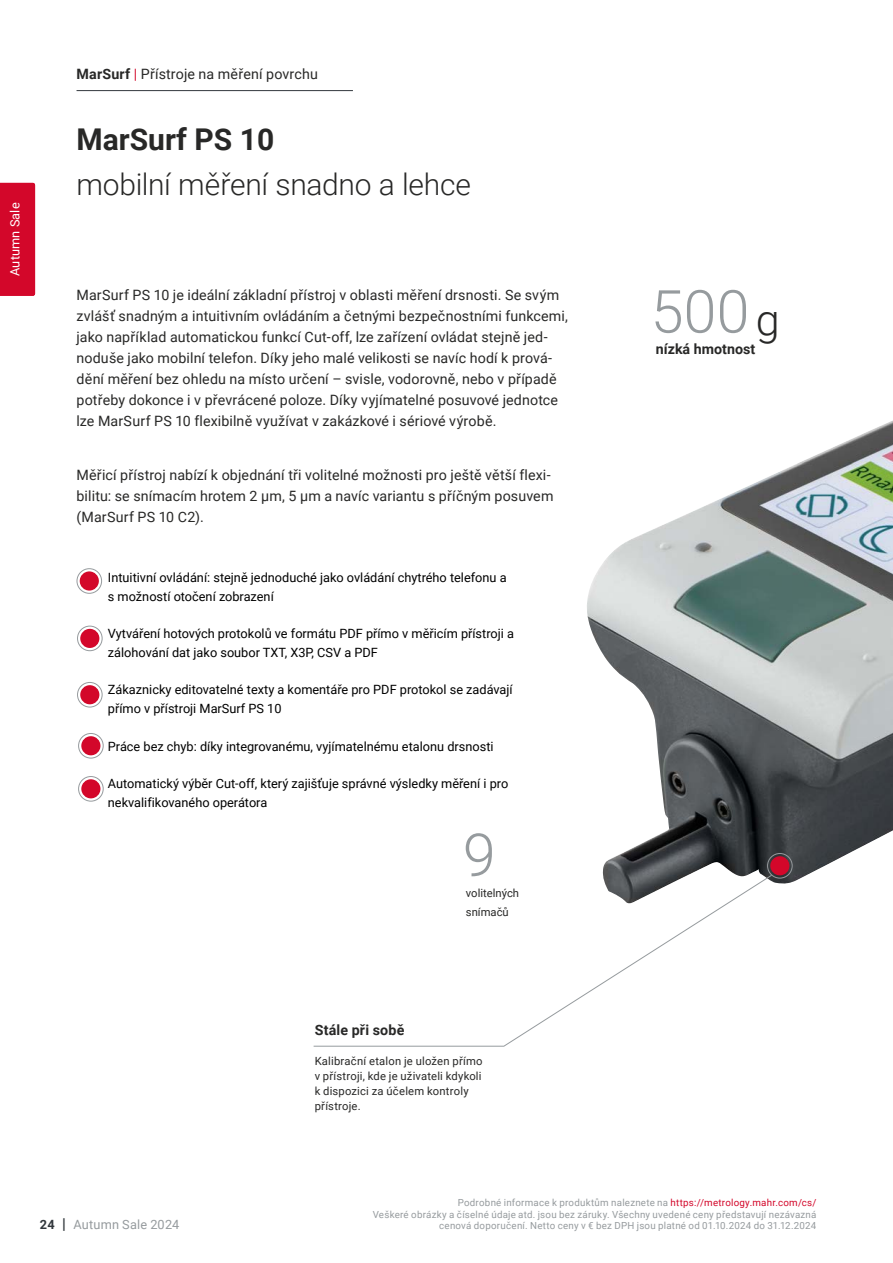
<style>
.page{position:relative;width:893px;height:1263px;background:#fff}
.page>*{position:absolute;margin:0;border:0;box-sizing:border-box;transform-origin:0 0}
.Inhaltsverzeichnis_Zahlen{font:300 59.4px "Roboto";color:#969b9e}
.Infokachel_Head_ohne_Abstand_danach{font:300 43.35px "Roboto";color:#282827}
.H2_20pt_Light_ohne_Abstand{font:300 30px "Roboto";letter-spacing:-.01em;color:#282827}
.H2_20pt_Light_ohne_Abstand-2{font:700 30px "Roboto";color:#282827}
.Einleitung_9_5_Regular{font:14.25px/21px "Roboto";letter-spacing:.01em;color:#282827}
.Dachzeile_9_5pt_Regular{font:14.25px "Roboto";letter-spacing:.01em;color:#282827}
.Infokachel_Head_ohne_Abstand_danach-2{font:700 14.25px "Roboto";color:#282827}
.Einleitung_9_5_Bold_ohne_Abstand{font:700 14.25px "Roboto";letter-spacing:.015em;color:#282827}
.P-Product-FeatureText2{font:12.75px/18.8px "Roboto";color:#000}
.t1{font:12.75px "Roboto";letter-spacing:.015em;color:#969b9e}
.t2{font:12.75px "Roboto";letter-spacing:.015em;color:#fff}
.Infotext_7_5pt_Regular{font:11.25px/15px "Roboto";letter-spacing:.015em;color:#282827}
.Infokachel_Head_ohne_Abstand_danach-3{font:11.25px/18.8px "Roboto";color:#282827}
.t3{font:9.75px/11.7px "Roboto";letter-spacing:.025em;color:#969b9e;text-align:right}
.s1{font-weight:700}
.s2{color:#d3072a}
.s3{font-weight:700;color:#32383d}
.s4{font-weight:700;font-size:15px;color:#32383d}
</style>
<div class="page">
<div style="left:0;top:183px;width:35px;height:113px;background:#d3072a"></div>
<img style="left:587px;top:420px;width:306px;height:464px">
<div style="left:767px;top:853px;width:26px;height:25px;border:1px solid #969b9e;border-radius:50%"></div>
<div style="left:770px;top:856px;width:19px;height:19px;background:#d3072a;border-radius:50%"></div>
<svg style="left:313px;top:874px;width:460px;height:173px"></svg>
<div style="left:77px;top:568px;width:25px;height:26px;border:1px solid #969b9e;border-radius:50%"></div>
<div style="left:80px;top:571px;width:19px;height:19px;background:#d3072a;border-radius:50%"></div>
<div style="left:77px;top:626px;width:26px;height:25px;border:1px solid #969b9e;border-radius:50%"></div>
<div style="left:80px;top:629px;width:19px;height:19px;background:#d3072a;border-radius:50%"></div>
<div style="left:78px;top:733px;width:26px;height:25px;border:1px solid #969b9e;border-radius:50%"></div>
<div style="left:81px;top:736px;width:19px;height:19px;background:#d3072a;border-radius:50%"></div>
<div style="left:78px;top:776px;width:26px;height:25px;border:1px solid #969b9e;border-radius:50%"></div>
<div style="left:81px;top:779px;width:19px;height:19px;background:#d3072a;border-radius:50%"></div>
<div style="left:77px;top:682px;width:26px;height:25px;border:1px solid #969b9e;border-radius:50%"></div>
<div style="left:80px;top:685px;width:19px;height:19px;background:#d3072a;border-radius:50%"></div>
<hr style="left:77px;top:90px;width:276px;height:1px;background:#32383d">
<p class="t2" style="left:6px;top:276px;width:75px;rotate:-90deg">Autumn Sale</p>
<p class="Dachzeile_9_5pt_Regular" style="left:77px;top:64px;width:243px"><span class="s1">MarSurf</span> <span class="s2">|</span> Přístroje na měření povrchu</p>
<p class="H2_20pt_Light_ohne_Abstand-2" style="left:77px;top:118px;width:199px">MarSurf PS 10</p>
<p class="H2_20pt_Light_ohne_Abstand" style="left:77px;top:163px;width:396px">mobilní měření snadno a lehce</p>
<p class="Einleitung_9_5_Regular" style="left:77px;top:284px;width:493px">MarSurf PS 10 je ideální základní přístroj v oblasti měření drsnosti. Se svým zvlášť snadným a intuitivním ovládáním a četnými bezpečnostními funkcemi, jako například automatickou funkcí Cut-off, lze zařízení ovládat stejně jed&shy;noduše jako mobilní telefon. Díky jeho malé velikosti se navíc hodí k prová&shy;dění měření bez ohledu na místo určení – svisle, vodorovně, nebo v případě potřeby dokonce i v převrácené poloze. Díky vyjímatelné posuvové jednotce lze MarSurf PS 10 flexibilně využívat v zakázkové i sériové výrobě.</p>
<p class="Einleitung_9_5_Regular" style="left:77px;top:464px;width:478px">Měřicí přístroj nabízí k objednání tři volitelné možnosti pro ještě větší flexi&shy;bilitu: se snímacím hrotem 2 μm, 5 μm a navíc variantu s příčným posuvem (MarSurf PS 10 C2).</p>
<p class="P-Product-FeatureText2" style="left:108px;top:567px;width:400px">Intuitivní ovládání: stejně jednoduché jako ovládání chytrého telefonu a s možností otočení zobrazení</p>
<p class="P-Product-FeatureText2" style="left:108px;top:624px;width:408px">Vytváření hotových protokolů ve formátu PDF přímo v měřicím přístroji a zálohování dat jako soubor TXT, X3P, CSV a PDF</p>
<p class="P-Product-FeatureText2" style="left:108px;top:680px;width:406px">Zákaznicky editovatelné texty a komentáře pro PDF protokol se zadávají přímo v přístroji MarSurf PS 10</p>
<p class="P-Product-FeatureText2" style="left:108px;top:736px;width:387px">Práce bez chyb: díky integrovanému, vyjímatelnému etalonu drsnosti</p>
<p class="P-Product-FeatureText2" style="left:108px;top:774px;width:402px">Automatický výběr Cut-off, který zajišťuje správné výsledky měření i pro nekvalifikovaného operátora</p>
<p class="Inhaltsverzeichnis_Zahlen" style="left:463px;top:813px;width:34px">9</p>
<p class="Infokachel_Head_ohne_Abstand_danach-3" style="left:466px;top:883px;width:55px">volitelných snímačů</p>
<p class="Inhaltsverzeichnis_Zahlen" style="left:651px;top:270px;width:100px">500</p>
<p class="Infokachel_Head_ohne_Abstand_danach" style="left:756px;top:289px;width:26px">g</p>
<p class="Infokachel_Head_ohne_Abstand_danach-2" style="left:656px;top:339px;width:101px">nízká hmotnost</p>
<p class="t1" style="left:40px;top:1215px;width:141px"><span class="s3">24</span> <span class="s4">|</span> Autumn Sale 2024</p>
<p class="Einleitung_9_5_Bold_ohne_Abstand" style="left:315px;top:1020px;width:91px">Stále při sobě</p>
<p class="Infotext_7_5pt_Regular" style="left:315px;top:1053px;width:169px">Kalibrační etalon je uložen přímo v přístroji, kde je uživateli kdykoli k dispozici za účelem kontroly přístroje.</p>
<p class="t3" style="left:373px;top:1196px;width:445px">Podrobné informace k produktům naleznete na <span class="s2">https://metrology.mahr.com/cs/<br></span>Veškeré obrázky a číselné údaje atd. jsou bez záruky. Všechny uvedené ceny představují nezávazná cenová doporučení. Netto ceny v € bez DPH jsou platné od 01.10.2024 do 31.12.2024</p>
</div>
